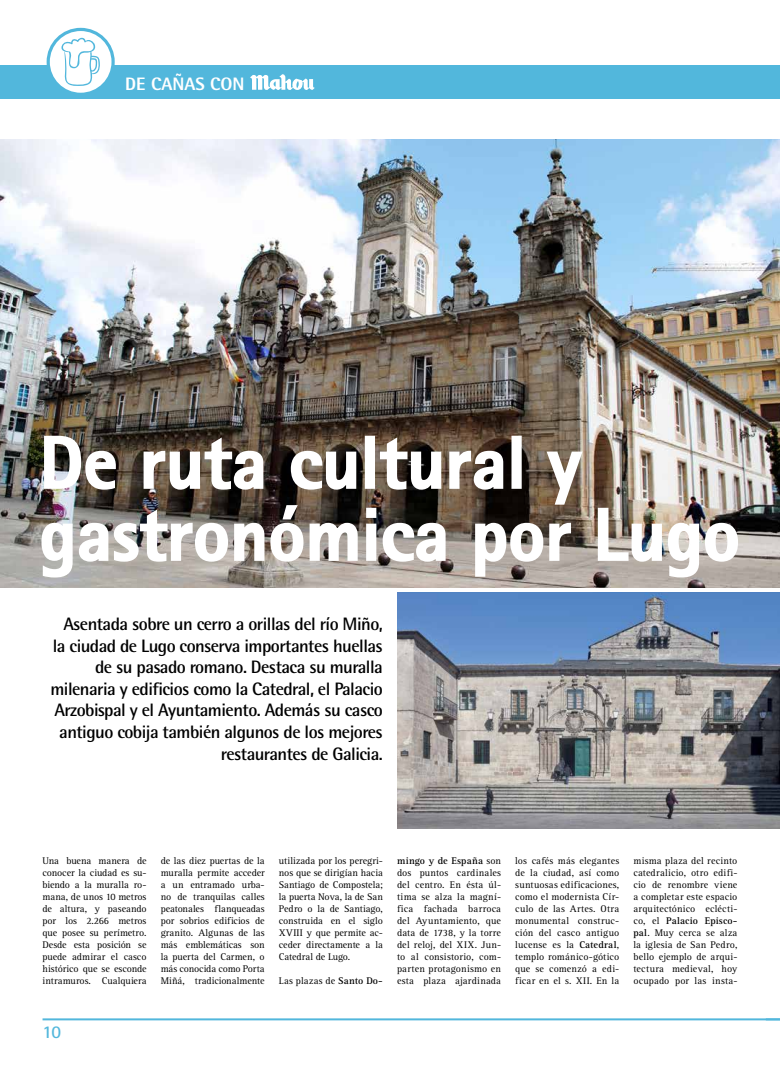
<style>
.page{position:relative;width:780px;height:1072px;background:#fff}
.page>*{position:absolute;margin:0;border:0;box-sizing:border-box;transform-origin:0 0}
.t1{font:800 74px/72px "Rotis Sans Serif";color:#fff}
.t2{font:700 18px/21.6px "Rotis Semi Sans";letter-spacing:-.03em;color:#000;text-align:right}
.t3{font:800 18px "Rotis Semi Sans";color:#fff}
.t4{font:700 18px "Rotis Sans Serif";color:#52b7dc}
.t5{font:10px/12px "Rotis Serif";letter-spacing:.005em;color:#000;text-align:justify}
.s1{font-weight:700}
</style>
<div class="page">
<div style="left:0;top:66px;width:780px;height:33px;background:#52b7dc"></div>
<hr style="left:43px;top:1018px;width:737px;height:2px;background:#52b7dc">
<svg style="left:250px;top:74px;width:65px;height:16px"></svg>
<svg style="left:48px;top:29px;width:65px;height:65px"></svg>
<div style="left:47px;top:28px;width:68px;height:68px;border:3px solid #52b7dc;border-radius:50%"></div>
<svg style="left:60px;top:37px;width:40px;height:49px"></svg>
<img style="left:0;top:139px;width:780px;height:448px">
<img style="left:43px;top:435px;width:74px;height:55px">
<svg style="left:142px;top:436px;width:122px;height:54px;background:#6b6158"></svg>
<svg style="left:290px;top:450px;width:67px;height:40px"></svg>
<div style="left:365px;top:436px;width:10px;height:53px;border:2px solid #fff"></div>
<svg style="left:379px;top:436px;width:63px;height:54px;background:#635a52"></svg>
<svg style="left:448px;top:450px;width:56px;height:40px"></svg>
<div style="left:511px;top:436px;width:10px;height:53px;border:2px solid #fff"></div>
<svg style="left:545px;top:450px;width:39px;height:56px;background:#8d7c6c"></svg>
<svg style="left:40px;top:504px;width:318px;height:74px;background:#9b9591"></svg>
<svg style="left:365px;top:507px;width:81px;height:55px;background:#85807b"></svg>
<svg style="left:474px;top:522px;width:98px;height:55px;background:#9c958f"></svg>
<img style="left:596px;top:507px;width:143px;height:71px">
<img style="left:397px;top:592px;width:383px;height:236px">
<h2 class="t3" style="left:125px;top:72px;width:121px">DE CAÑAS CON</h2>
<h1 class="t1" style="left:39px;top:426px;width:702px">De ruta cultural y gastronómica por Lugo</h1>
<p class="t2" style="left:50px;top:613px;width:334px">Asentada sobre un cerro a orillas del río Miño, la ciudad de Lugo conserva importantes huellas de su pasado romano. Destaca su muralla milenaria y edificios como la Catedral, el Palacio Arzobispal y el Ayuntamiento. Además su casco antiguo cobija también algunos de los mejores restaurantes de Galicia.</p>
<p class="t5" style="left:43px;top:855px;width:105px">Una buena manera de conocer la ciudad es su&shy;biendo a la muralla ro&shy;mana, de unos 10 metros de altura, y paseando por los 2.266 metros que posee su perímetro.<br>Desde esta posición se puede admirar el casco histórico que se esconde intramuros. Cualquiera</p>
<p class="t5" style="left:161px;top:855px;width:105px">de las diez puertas de la muralla permite acceder a un entramado urba&shy;no de tranquilas calles peatonales flanqueadas por sobrios edificios de granito. Algunas de las más emblemáticas son la puerta del Carmen, o más conocida como Porta Miñá, tradicionalmente</p>
<p class="t5" style="left:279px;top:855px;width:105px">utilizada por los peregri&shy;nos que se dirigían hacia Santiago de Compostela; la puerta Nova, la de San Pedro o la de Santiago, construida en el siglo XVIII y que permite ac&shy;ceder directamente a la Catedral de Lugo.</p>
<p class="t5" style="left:279px;top:975px;width:105px">Las plazas de <span class="s1">Santo Do-</span></p>
<p class="t5" style="left:397px;top:855px;width:105px"><span class="s1">mingo y de España</span> son dos puntos cardinales del centro. En ésta úl&shy;tima se alza la magní&shy;fica fachada barroca del Ayuntamiento, que data de 1738, y la torre del reloj, del XIX. Jun&shy;to al consistorio, com&shy;parten protagonismo en esta plaza ajardinada</p>
<p class="t5" style="left:515px;top:855px;width:105px">los cafés más elegantes de la ciudad, así como suntuosas edificaciones, como el modernista Cír&shy;culo de las Artes. Otra monumental construc&shy;ción del casco antiguo lucense es la <span class="s1">Catedral</span>, templo románico-gótico que se comenzó a edi&shy;ficar en el s. XII. En la</p>
<p class="t5" style="left:633px;top:855px;width:105px">misma plaza del recinto catedralicio, otro edifi&shy;cio de renombre viene a completar este espacio arquitectónico eclécti&shy;co, el <span class="s1">Palacio Episco&shy;pal</span>. Muy cerca se alza la iglesia de San Pedro, bello ejemplo de arqui&shy;tectura medieval, hoy ocupado por las insta-</p>
<h2 class="t4" style="left:43px;top:1020px;width:20px">10</h2>
</div>
